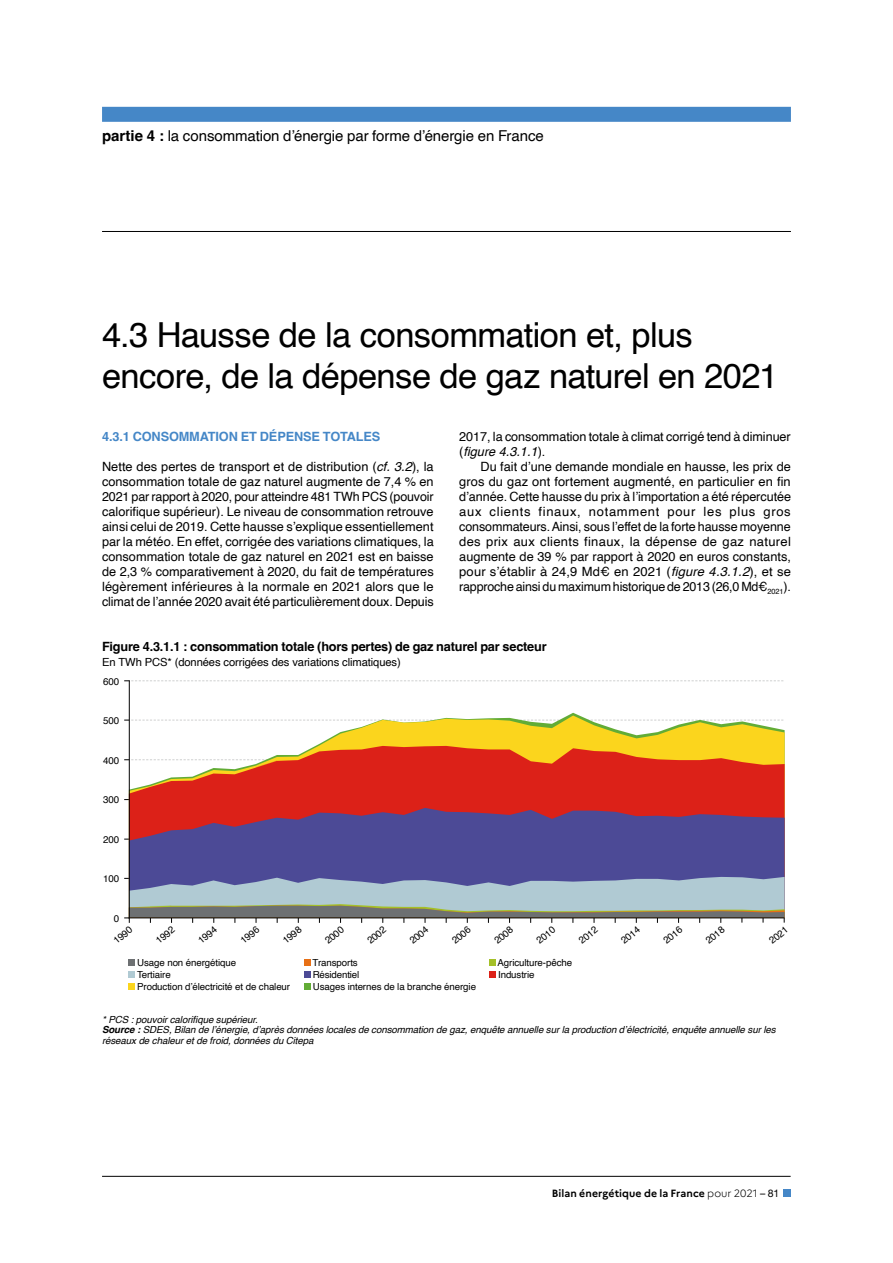
<style>
.page{position:relative;width:893px;height:1263px;background:#fff}
.page>*{position:absolute;margin:0;border:0;box-sizing:border-box;transform-origin:0 0}
.t1{font:34.5px/40.5px "Helvetica";letter-spacing:-.02em;color:#000}
.t2{font:15px "Helvetica";letter-spacing:-.005em;color:#000}
.t3{font:12.75px/15px "Helvetica";letter-spacing:-.01em;color:#000;text-align:justify}
.t4{font:700 12.75px "Helvetica";letter-spacing:-.015em;color:#000}
.t5{font:700 12.75px "Helvetica";letter-spacing:-.01em;color:#4587c7}
.t6{font:11.25px "Helvetica";letter-spacing:-.01em;color:#000}
.t7{font:700 10.5px "Marianne";letter-spacing:.005em;color:#000}
.t8{font:9.75px/12px "Helvetica";letter-spacing:-.01em;color:#000}
.t9{font:italic 9.75px/10.5px "Helvetica";letter-spacing:-.01em;color:#000}
.s1{font-weight:700}
.s2{font-style:italic}
.s3{font-weight:300}
.s4{font-family:"Helvetica Neue LT Std";font-weight:400}
</style>
<div class="page">
<div style="left:783px;top:1189px;width:8px;height:8px;background:#4587c7"></div>
<hr style="left:102px;top:1176px;width:689px;height:1px;background:#000">
<div style="left:102px;top:107px;width:689px;height:15px;background:#4587c7"></div>
<hr style="left:102px;top:231px;width:689px;height:1px;background:#000">
<svg style="left:124px;top:680px;width:659px;height:1px"></svg>
<div style="left:128px;top:960px;width:7px;height:6px;background:#6d7072"></div>
<div style="left:128px;top:972px;width:7px;height:6px;background:#b0cad3"></div>
<div style="left:128px;top:984px;width:7px;height:6px;background:#fbd51d"></div>
<svg style="left:304px;top:960px;width:6px;height:6px"></svg>
<svg style="left:304px;top:972px;width:6px;height:6px"></svg>
<svg style="left:304px;top:984px;width:6px;height:6px"></svg>
<div style="left:489px;top:960px;width:7px;height:6px;background:#a4c028"></div>
<div style="left:489px;top:972px;width:7px;height:6px;background:#dc2118"></div>
<svg style="left:131px;top:715px;width:654px;height:31px"></svg>
<svg style="left:130px;top:746px;width:655px;height:62px;background:#e14c31"></svg>
<svg style="left:130px;top:808px;width:655px;height:69px;background:#5f4485"></svg>
<svg style="left:124px;top:877px;width:661px;height:46px;background:#a1b0b9"></svg>
<hr style="left:129px;top:680px;width:1px;height:238px;background:#000">
<hr style="left:128px;top:917px;width:656px;height:1px;background:#000">
<p class="t2" style="left:102px;top:124px;width:443px"><span class="s1">partie 4 :</span> la consommation d’énergie par forme d’énergie en France</p>
<h1 class="t1" style="left:102px;top:316px;width:678px">4.3 Hausse de la consommation et, plus encore, de la dépense de gaz naturel en 2021</h1>
<p class="t5" style="left:102px;top:429px;width:280px">4.3.1 CONSOMMATION ET DÉPENSE TOTALES</p>
<p class="t3" style="left:102px;top:460px;width:333px">Nette des pertes de transport et de distribution (<span class="s2">cf. 3.2</span>), la consommation totale de gaz naturel augmente de 7,4 % en 2021 par rapport à 2020, pour atteindre 481 TWh PCS (pouvoir calorifique supérieur). Le niveau de consommation retrouve ainsi celui de 2019. Cette hausse s’explique essentiellement par la météo. En effet, corrigée des variations climatiques, la consommation totale de gaz naturel en 2021 est en baisse de 2,3 % comparativement à 2020, du fait de températures légèrement inférieures à la normale en 2021 alors que le climat de l’année 2020 avait été particulièrement doux. Depuis</p>
<p class="t3" style="left:459px;top:430px;width:333px">2017, la consommation totale à climat corrigé tend à diminuer (<span class="s2">figure 4.3.1.1</span>).</p>
<p class="t3" style="left:459px;top:460px;width:333px;text-indent:21px">Du fait d’une demande mondiale en hausse, les prix de gros du gaz ont fortement augmenté, en particulier en fin d’année. Cette hausse du prix à l’importation a été répercutée aux clients finaux, notamment pour les plus gros consommateurs. Ainsi, sous l’effet de la forte hausse moyenne des prix aux clients finaux, la dépense de gaz naturel augmente de 39 % par rapport à 2020 en euros constants, pour s’établir à 24,9 Md€ en 2021 (<span class="s2">figure 4.3.1.2</span>), et se rapproche ainsi du maximum historique de 2013 (26,0 Md€<sub>2021</sub>).</p>
<p class="t4" style="left:102px;top:639px;width:446px">Figure 4.3.1.1 : consommation totale (hors pertes) de gaz naturel par secteur</p>
<p class="t6" style="left:102px;top:654px;width:300px">En TWh PCS* (données corrigées des variations climatiques)</p>
<p class="t8" style="left:103px;top:675px;width:17px">600</p>
<p class="t8" style="left:103px;top:715px;width:17px">500</p>
<p class="t8" style="left:103px;top:754px;width:17px">400</p>
<p class="t8" style="left:103px;top:794px;width:17px">300</p>
<p class="t8" style="left:103px;top:833px;width:17px">200</p>
<p class="t8" style="left:103px;top:873px;width:17px">100</p>
<p class="t8" style="left:114px;top:912px;width:7px">0</p>
<p class="t8" style="left:238px;top:937px;width:23px;rotate:-40deg">1996</p>
<p class="t8" style="left:407px;top:937px;width:23px;rotate:-40deg">2004</p>
<p class="t8" style="left:619px;top:937px;width:23px;rotate:-40deg">2014</p>
<p class="t8" style="left:196px;top:937px;width:23px;rotate:-40deg">1994</p>
<p class="t8" style="left:449px;top:937px;width:23px;rotate:-40deg">2006</p>
<p class="t8" style="left:661px;top:937px;width:23px;rotate:-40deg">2016</p>
<p class="t8" style="left:365px;top:937px;width:23px;rotate:-40deg">2002</p>
<p class="t8" style="left:576px;top:937px;width:23px;rotate:-40deg">2012</p>
<p class="t8" style="left:111px;top:937px;width:23px;rotate:-40deg">1990</p>
<p class="t8" style="left:153px;top:937px;width:23px;rotate:-40deg">1992</p>
<p class="t8" style="left:323px;top:937px;width:23px;rotate:-40deg">2000</p>
<p class="t8" style="left:534px;top:937px;width:23px;rotate:-40deg">2010</p>
<p class="t8" style="left:492px;top:937px;width:23px;rotate:-40deg">2008</p>
<p class="t8" style="left:703px;top:937px;width:23px;rotate:-40deg">2018</p>
<p class="t8" style="left:767px;top:937px;width:23px;rotate:-40deg">2021</p>
<p class="t8" style="left:280px;top:937px;width:23px;rotate:-40deg">1998</p>
<p class="t8" style="left:137px;top:957px;width:155px">Usage non énergétique<br>Tertiaire<br>Production d’électricité et de chaleur</p>
<p class="t8" style="left:313px;top:957px;width:165px">Transports<br>Résidentiel<br>Usages internes de la branche énergie</p>
<p class="t8" style="left:498px;top:957px;width:76px">Agriculture-pêche<br>Industrie</p>
<p class="t9" style="left:102px;top:1014px;width:675px">* PCS : pouvoir calorifique supérieur.<br><span class="s1">Source :</span> SDES, Bilan de l’énergie, d’après données locales de consommation de gaz, enquête annuelle sur la production d’électricité, enquête annuelle sur les réseaux de chaleur et de froid, données du Citepa</p>
<p class="t7" style="left:552px;top:1185px;width:229px">Bilan énergétique de la France <span class="s3">pour 2021</span> <span class="s4">– 81</span></p>
</div>
